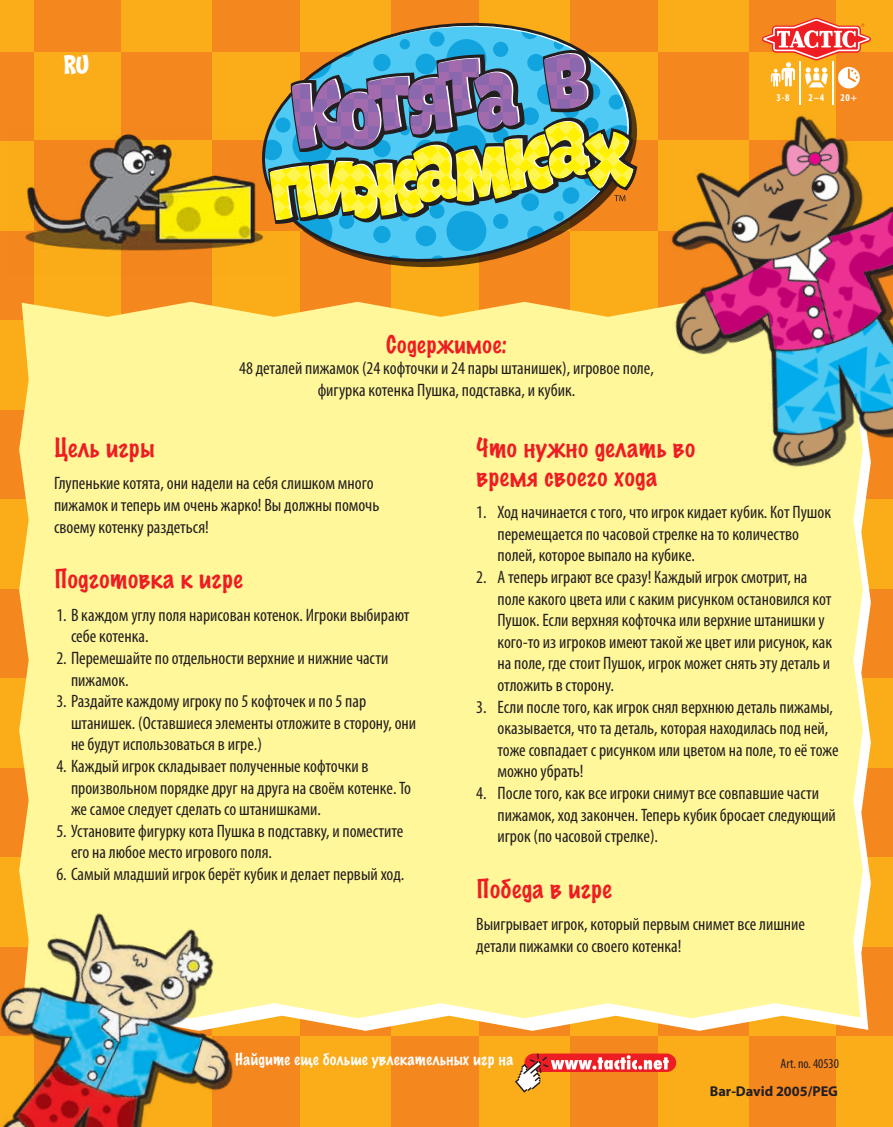
<style>
.page{position:relative;width:893px;height:1127px;background:#fff}
.page>*{position:absolute;margin:0;border:0;box-sizing:border-box;transform-origin:0 0}
.t1{font:800 27px "Coop";color:#fff}
.Otsikko{font:100 24px/28.8px "Marker Felt";color:#ee1d23}
.leipis{font:100 24px "Marker Felt";color:#ee1d23}
.t2{font:100 22.5px "Marker Felt";color:#ee1d23}
.Numero_Lista_2{font:condensed 18px/21.6px "Myriad Pro";color:#231f20}
.Numero_Lista_1{font:condensed 18px/21.6px "Myriad Pro";color:#231f20}
.leipis-2{font:condensed 18px/21.6px "Myriad Pro";color:#231f20}
.Otsikko-2{font:100 15px "Marker Felt";color:#fff}
.leipis-3{font:700 14.25px "Myriad Pro";color:#231f20}
.t3{font:condensed 13.5px "Myriad Pro";color:#231f20}
.t4{font:700 condensed 10.35px "Myriad Pro";color:#fff}
</style>
<div class="page">
<hr style="left:210px;top:1125px;width:90px;height:2px;background:#faad19">
<hr style="left:389px;top:1125px;width:90px;height:2px;background:#faad19">
<hr style="left:568px;top:1125px;width:90px;height:2px;background:#faad19">
<hr style="left:747px;top:1125px;width:90px;height:2px;background:#faad19">
<svg style="left:389px;top:946px;width:90px;height:90px;background:#fab838"></svg>
<div style="left:568px;top:946px;width:90px;height:90px;background:#faad19"></div>
<div style="left:747px;top:946px;width:90px;height:90px;background:#faad19"></div>
<div style="left:32px;top:229px;width:90px;height:91px;background:#faad19"></div>
<div style="left:210px;top:229px;width:90px;height:91px;background:#faad19"></div>
<div style="left:389px;top:229px;width:90px;height:91px;background:#faad19"></div>
<div style="left:568px;top:229px;width:90px;height:91px;background:#faad19"></div>
<div style="left:32px;top:50px;width:90px;height:91px;background:#faad19"></div>
<div style="left:210px;top:50px;width:90px;height:91px;background:#faad19"></div>
<div style="left:568px;top:50px;width:90px;height:91px;background:#faad19"></div>
<div style="left:747px;top:50px;width:90px;height:91px;background:#faad19"></div>
<hr style="left:300px;top:1125px;width:91px;height:2px;background:#f5871f">
<hr style="left:479px;top:1125px;width:90px;height:2px;background:#f5871f">
<hr style="left:658px;top:1125px;width:90px;height:2px;background:#f5871f">
<hr style="left:837px;top:1125px;width:56px;height:2px;background:#f5871f">
<svg style="left:300px;top:946px;width:91px;height:90px;fill:#f5871f"></svg>
<div style="left:210px;top:1036px;width:90px;height:90px;background:#f5871f"></div>
<svg style="left:479px;top:946px;width:90px;height:90px"></svg>
<div style="left:389px;top:1036px;width:90px;height:90px;background:#f5871f"></div>
<svg style="left:658px;top:946px;width:90px;height:90px"></svg>
<div style="left:568px;top:1036px;width:90px;height:90px;background:#f5871f"></div>
<div style="left:837px;top:946px;width:56px;height:90px;background:#f5871f"></div>
<div style="left:747px;top:1036px;width:90px;height:90px;background:#f5871f"></div>
<div style="left:0;top:767px;width:33px;height:90px;background:#f5871f"></div>
<div style="left:837px;top:767px;width:56px;height:90px;background:#f5871f"></div>
<div style="left:0;top:588px;width:33px;height:90px;background:#f5871f"></div>
<div style="left:837px;top:588px;width:56px;height:90px;background:#f5871f"></div>
<div style="left:0;top:409px;width:33px;height:90px;background:#f5871f"></div>
<div style="left:0;top:231px;width:33px;height:90px;background:#f5871f"></div>
<div style="left:122px;top:229px;width:90px;height:91px;background:#f5871f"></div>
<div style="left:300px;top:229px;width:91px;height:91px;background:#f5871f"></div>
<div style="left:479px;top:229px;width:90px;height:91px;background:#f5871f"></div>
<div style="left:0;top:52px;width:33px;height:90px;background:#f5871f"></div>
<div style="left:122px;top:50px;width:90px;height:91px;background:#f5871f"></div>
<div style="left:658px;top:50px;width:90px;height:91px;background:#f5871f"></div>
<div style="left:837px;top:52px;width:56px;height:90px;background:#f5871f"></div>
<div style="left:32px;top:0;width:90px;height:52px;background:#f5871f"></div>
<div style="left:210px;top:0;width:90px;height:52px;background:#f5871f"></div>
<div style="left:389px;top:0;width:90px;height:52px;background:#f5871f"></div>
<div style="left:568px;top:0;width:90px;height:52px;background:#f5871f"></div>
<div style="left:747px;top:0;width:90px;height:52px;background:#f5871f"></div>
<div style="left:300px;top:1036px;width:91px;height:90px;background:#faad19"></div>
<div style="left:479px;top:1036px;width:90px;height:90px;background:#faad19"></div>
<div style="left:658px;top:1036px;width:90px;height:90px;background:#faad19"></div>
<div style="left:837px;top:1036px;width:56px;height:90px;background:#faad19"></div>
<div style="left:0;top:857px;width:33px;height:90px;background:#faad19"></div>
<svg style="left:837px;top:857px;width:56px;height:90px;background:#fab83a"></svg>
<div style="left:0;top:678px;width:33px;height:90px;background:#faad19"></div>
<svg style="left:837px;top:678px;width:56px;height:90px;background:#fab839"></svg>
<div style="left:0;top:499px;width:33px;height:90px;background:#faad19"></div>
<div style="left:837px;top:499px;width:56px;height:90px;background:#faad19"></div>
<div style="left:0;top:321px;width:33px;height:89px;background:#faad19"></div>
<div style="left:0;top:142px;width:33px;height:89px;background:#faad19"></div>
<div style="left:0;top:0;width:33px;height:52px;background:#faad19"></div>
<div style="left:122px;top:0;width:90px;height:52px;background:#faad19"></div>
<div style="left:300px;top:0;width:91px;height:52px;background:#faad19"></div>
<div style="left:479px;top:0;width:90px;height:52px;background:#faad19"></div>
<div style="left:658px;top:0;width:90px;height:52px;background:#faad19"></div>
<div style="left:837px;top:0;width:56px;height:52px;background:#faad19"></div>
<svg style="left:762px;top:18px;width:109px;height:64px"></svg>
<div style="left:19px;top:302px;width:844px;height:716px;background:#fff79a"></div>
<img style="left:7px;top:128px;width:246px;height:147px">
<img style="left:608px;top:82px;width:285px;height:429px">
<img style="left:0;top:868px;width:288px;height:259px">
<svg style="left:253px;top:11px;width:384px;height:264px"></svg>
<svg style="left:257px;top:14px;width:380px;height:256px;fill:#f58719"></svg>
<svg style="left:348px;top:14px;width:286px;height:30px"></svg>
<svg style="left:264px;top:44px;width:378px;height:220px;background:#8d9d7b"></svg>
<div style="left:524px;top:1053px;width:152px;height:19px;background:#ee1d23;border-radius:9px"></div>
<svg style="left:515px;top:1053px;width:154px;height:39px"></svg>
<p class="t1" style="left:63px;top:50px;width:27px">RU</p>
<p class="t2" style="left:386px;top:328px;width:123px">Содержимое:</p>
<p class="Numero_Lista_2" style="left:239px;top:357px;width:416px">48 деталей пижамок (24 кофточки и 24 пары штанишек), игровое поле,</p>
<p class="Numero_Lista_2" style="left:318px;top:379px;width:259px">фигурка котенка Пушка, подставка, и кубик.</p>
<p class="t4" style="left:776px;top:91px;width:15px">3-8</p>
<p class="t4" style="left:809px;top:91px;width:17px">2–4</p>
<p class="t4" style="left:840px;top:91px;width:18px">20+</p>
<p class="Otsikko" style="left:54px;top:432px;width:102px">Цель игры</p>
<p class="leipis-2" style="left:54px;top:472px;width:327px">Глупенькие котята, они надели на себя слишком много пижамок и теперь им очень жарко! Вы должны помочь своему котенку раздеться!</p>
<p class="leipis" style="left:54px;top:562px;width:191px">Подготовка к игре</p>
<p class="Numero_Lista_1" style="left:71px;top:604px;width:340px;text-indent:-15px">1. В каждом углу поля нарисован котенок. Игроки выбирают себе котенка.</p>
<p class="Numero_Lista_1" style="left:71px;top:647px;width:319px;text-indent:-15px">2. Перемешайте по отдельности верхние и нижние части пижамок.</p>
<p class="Numero_Lista_1" style="left:71px;top:690px;width:347px;text-indent:-15px">3. Раздайте каждому игроку по 5 кофточек и по 5 пар штанишек. (Оставшиеся элементы отложите в сторону, они не будут использоваться в игре.)</p>
<p class="Numero_Lista_1" style="left:71px;top:755px;width:341px;text-indent:-15px">4. Каждый игрок складывает полученные кофточки в произвольном порядке друг на друга на своём котенке. То же самое следует сделать со штанишками.</p>
<p class="Numero_Lista_1" style="left:71px;top:820px;width:334px;text-indent:-15px">5. Установите фигурку кота Пушка в подставку, и поместите его на любое место игрового поля.</p>
<p class="Numero_Lista_1" style="left:56px;top:863px;width:349px">6. Самый младший игрок берёт кубик и делает первый ход.</p>
<p class="Otsikko" style="left:476px;top:432px;width:221px">Что нужно делать во время своего хода</p>
<p class="Numero_Lista_2" style="left:497px;top:501px;width:335px;text-indent:-21px">1. Ход начинается с того, что игрок кидает кубик. Кот Пушок перемещается по часовой стрелке на то количество полей, которое выпало на кубике.</p>
<p class="Numero_Lista_2" style="left:497px;top:566px;width:336px;text-indent:-21px">2. А теперь играют все сразу! Каждый игрок смотрит, на поле какого цвета или с каким рисунком остановился кот Пушок. Если верхняя кофточка или верхние штанишки у кого-то из игроков имеют такой же цвет или рисунок, как на поле, где стоит Пушок, игрок может снять эту деталь и отложить в сторону.</p>
<p class="Numero_Lista_2" style="left:497px;top:696px;width:343px;text-indent:-21px">3. Если после того, как игрок снял верхнюю деталь пижамы, оказывается, что та деталь, которая находилась под ней, тоже совпадает с рисунком или цветом на поле, то её тоже можно убрать!</p>
<p class="Numero_Lista_2" style="left:497px;top:782px;width:340px;text-indent:-21px">4. После того, как все игроки снимут все совпавшие части пижамок, ход закончен. Теперь кубик бросает следующий игрок (по часовой стрелке).</p>
<p class="Otsikko" style="left:476px;top:873px;width:138px">Победа в игре</p>
<p class="leipis-2" style="left:476px;top:913px;width:330px">Выигрывает игрок, который первым снимет все лишние детали пижамки со своего котенка!</p>
<p class="Otsikko-2" style="left:235px;top:1049px;width:280px">Найдите еще больше увлекательных игр на</p>
<p class="t3" style="left:780px;top:1055px;width:60px">Art. no. 40530</p>
<p class="leipis-3" style="left:710px;top:1082px;width:130px">Bar-David 2005/PEG</p>
</div>
